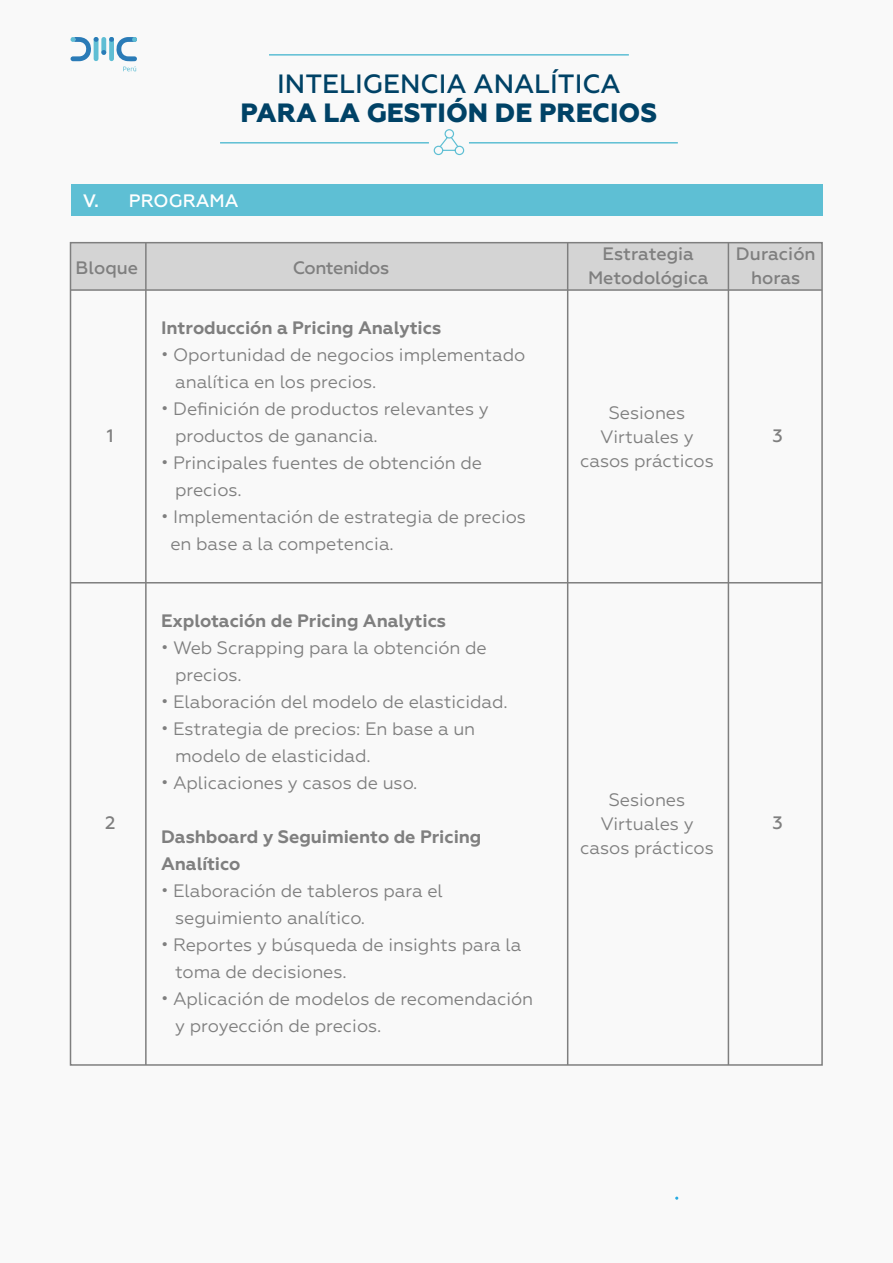
<style>
.page{position:relative;width:893px;height:1263px;background:#fff}
.page>*{position:absolute;margin:0;border:0;box-sizing:border-box;transform-origin:0 0}
.t1{font:800 26.4px "Geometria";color:#004266}
.t2{font:500 26.4px "Geometria";color:#004266}
.t3{font:18px/27px "Geometria";letter-spacing:-.005em;color:#7f7f7f}
.t4{font:700 18px/27px "Geometria";letter-spacing:-.005em;color:#7f7f7f}
.t5{font:500 18px/24px "Geometria";color:#7f7f7f;text-align:center}
.t6{font:500 18px "Geometria";color:#fff}
.t7{font:500 18px "Geometria";letter-spacing:-.025em;color:#7f7f7f}
.s1{font-family:"Gotham"}
</style>
<div class="page">
<div style="left:0;top:0;width:892px;height:1263px;background:#f9f9f9"></div>
<div style="left:71px;top:184px;width:751px;height:32px;background:#5ebfd4"></div>
<div style="left:70px;top:243px;width:752px;height:47px;background:#d4d4d4"></div>
<hr style="left:145px;top:243px;width:2px;height:822px;background:#7f7f7f">
<hr style="left:728px;top:243px;width:1px;height:822px;background:#7f7f7f">
<hr style="left:567px;top:243px;width:1px;height:822px;background:#7f7f7f">
<hr style="left:70px;top:289px;width:752px;height:2px;background:#7f7f7f">
<hr style="left:70px;top:582px;width:752px;height:1px;background:#7f7f7f">
<svg style="left:70px;top:37px;width:67px;height:35px"></svg>
<hr style="left:269px;top:54px;width:360px;height:2px;background:#5ebfd4">
<hr style="left:220px;top:142px;width:209px;height:2px;background:#5ebfd4">
<hr style="left:469px;top:142px;width:209px;height:2px;background:#5ebfd4">
<svg style="left:433px;top:129px;width:32px;height:27px"></svg>
<h1 class="t2" style="left:277px;top:68px;width:345px">INTELIGENCIA ANALÍTICA</h1>
<h1 class="t1" style="left:241px;top:97px;width:418px">PARA LA GESTIÓN DE PRECIOS</h1>
<p class="t6" style="left:83px;top:190px;width:157px"><span class="s1">V.</span> PROGRAMA</p>
<p class="t5" style="left:76px;top:255px;width:64px">Bloque</p>
<p class="t7" style="left:293px;top:257px;width:98px">Contenidos</p>
<p class="t5" style="left:588px;top:242px;width:122px">Estrategia<br>Metodológica</p>
<p class="t5" style="left:736px;top:242px;width:81px">Duración horas</p>
<p class="t4" style="left:161px;top:314px;width:282px">Introducción a Pricing Analytics</p>
<p class="t3" style="left:175px;top:341px;width:352px;text-indent:-14px">• Oportunidad de negocios implementado analítica en los precios.</p>
<p class="t3" style="left:175px;top:395px;width:315px;text-indent:-14px">• Definición de productos relevantes y productos de ganancia.</p>
<p class="t3" style="left:175px;top:449px;width:309px;text-indent:-14px">• Principales fuentes de obtención de precios.</p>
<p class="t3" style="left:170px;top:503px;width:357px;text-indent:-9px">• Implementación de estrategia de precios en base a la competencia.</p>
<p class="t3" style="left:580px;top:400px;width:135px;line-height:24px;text-align:center">Sesiones<br>Virtuales y casos prácticos</p>
<p class="t5" style="left:107px;top:423px;width:8px">1</p>
<p class="t5" style="left:772px;top:423px;width:12px">3</p>
<p class="t5" style="left:105px;top:811px;width:12px">2</p>
<p class="t4" style="left:161px;top:608px;width:286px">Explotación de Pricing Analytics</p>
<p class="t3" style="left:175px;top:635px;width:313px;text-indent:-14px">• Web Scrapping para la obtención de precios.</p>
<p class="t3" style="left:161px;top:689px;width:348px">• Elaboración del modelo de elasticidad.</p>
<p class="t3" style="left:175px;top:716px;width:302px;text-indent:-14px">• Estrategia de precios: En base a un modelo de elasticidad.</p>
<p class="t3" style="left:161px;top:770px;width:258px">• Aplicaciones y casos de uso.</p>
<p class="t4" style="left:161px;top:824px;width:322px">Dashboard y Seguimiento de Pricing<br>Analítico</p>
<p class="t3" style="left:175px;top:878px;width:269px;text-indent:-14px">• Elaboración de tableros para el seguimiento analítico.</p>
<p class="t3" style="left:175px;top:932px;width:348px;text-indent:-14px">• Reportes y búsqueda de insights para la toma de decisiones.</p>
<p class="t3" style="left:175px;top:986px;width:360px;text-indent:-14px">• Aplicación de modelos de recomendación y proyección de precios.</p>
<p class="t3" style="left:580px;top:788px;width:135px;line-height:24px;text-align:center">Sesiones<br>Virtuales y casos prácticos</p>
<p class="t5" style="left:772px;top:811px;width:12px">3</p>
</div>
